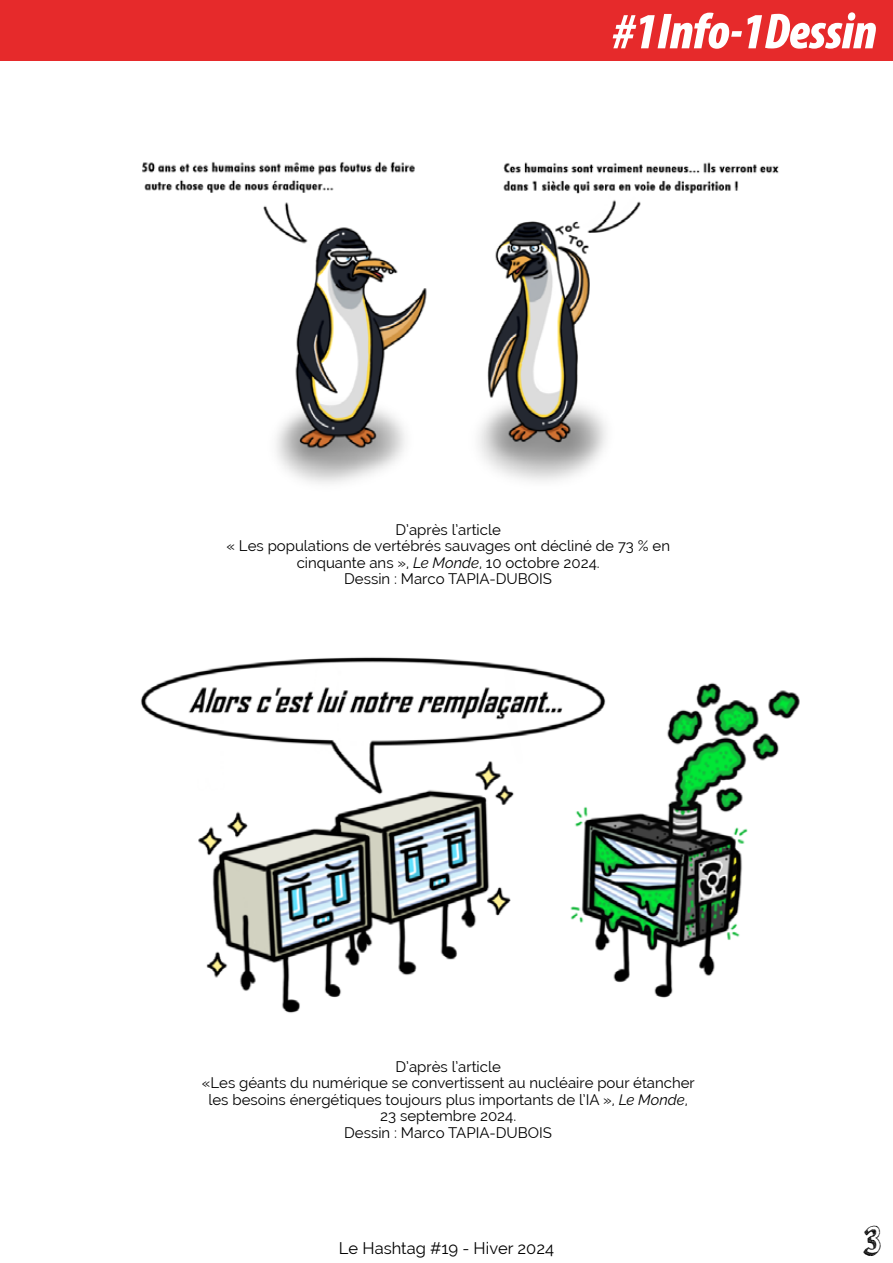
<style>
.page{position:relative;width:893px;height:1263px;background:#fff}
.page>*{position:absolute;margin:0;border:0;box-sizing:border-box;transform-origin:0 0}
.t1{font:italic 51px "Myriad Variable Concept";letter-spacing:-.01em;color:#fff}
.t2{font:42px "orangejuice";color:#000}
.t3{font:16.5px "Raleway";color:#000}
.t4{font:15px/16.5px "Raleway";color:#000;text-align:center}
.s1{font-style:italic}
</style>
<div class="page">
<div style="left:0;top:0;width:893px;height:61px;background:#e62a2b"></div>
<img style="left:141px;top:657px;width:659px;height:356px">
<img style="left:142px;top:161px;width:637px;height:323px">
<h1 class="t1" style="left:612px;top:1px;width:266px">#1Info-1Dessin</h1>
<p class="t4" style="left:226px;top:521px;width:445px">D’après l’article<br>« Les populations de vertébrés sauvages ont décliné de 73 % en cinquante ans », <span class="s1">Le Monde</span>, 10 octobre 2024.<br>Dessin : Marco TAPIA-DUBOIS</p>
<p class="t4" style="left:202px;top:1058px;width:495px">D’après l’article<br>«Les géants du numérique se convertissent au nucléaire pour étancher les besoins énergétiques toujours plus importants de l’IA », <span class="s1">Le Monde</span>, 23 septembre 2024.<br>Dessin : Marco TAPIA-DUBOIS</p>
<p class="t3" style="left:339px;top:1239px;width:217px">Le Hashtag #19 - Hiver 2024</p>
<h2 class="t2" style="left:864px;top:1212px;width:18px">3</h2>
</div>
